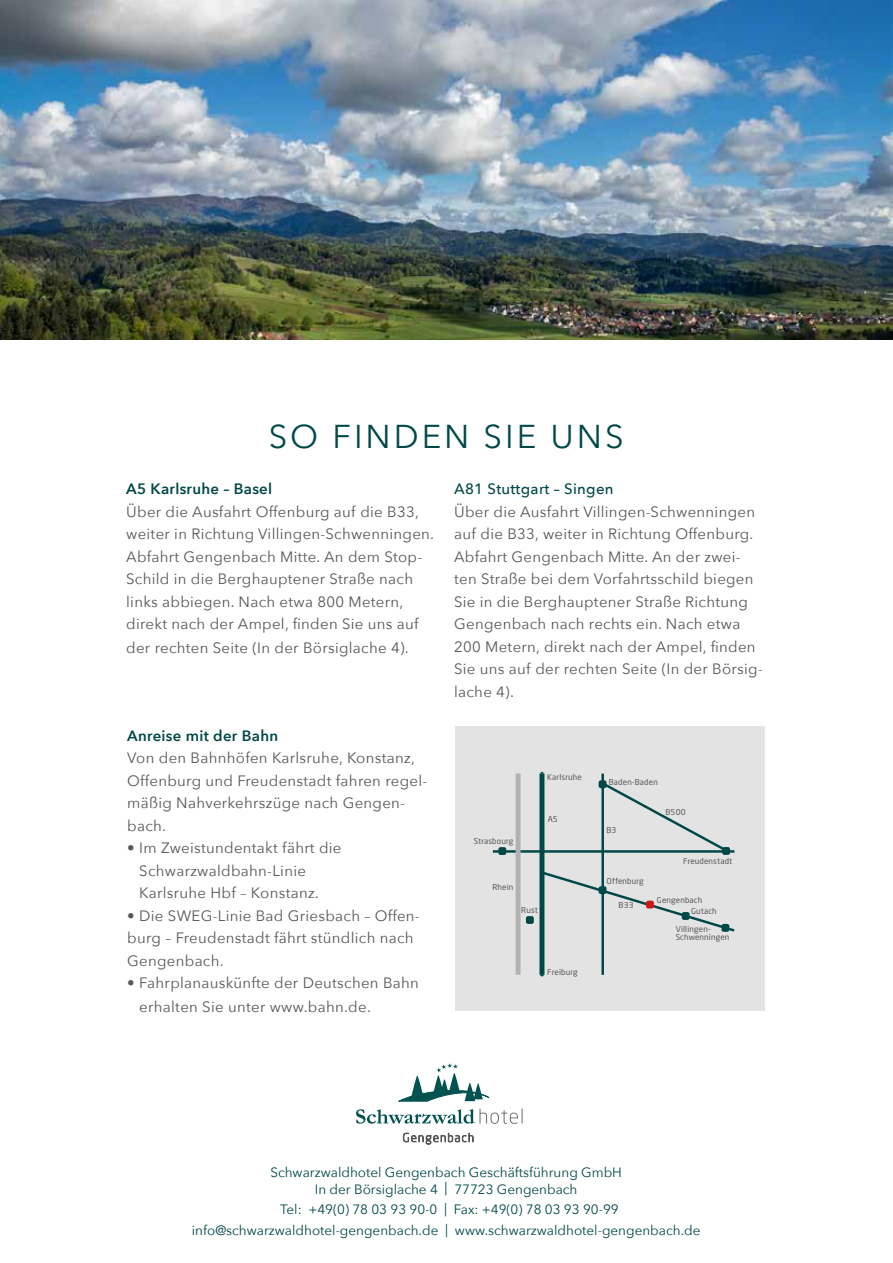
<style>
.page{position:relative;width:893px;height:1263px;background:#fff}
.page>*{position:absolute;margin:0;border:0;box-sizing:border-box;transform-origin:0 0}
.t1{font:33px "Avenir Next";letter-spacing:.09em;color:#004848}
.t2{font:15px/22.5px "Avenir Next";letter-spacing:.02em;color:#575756}
.t3{font:600 15px "Avenir Next";letter-spacing:.02em;color:#004848}
.t4{font:500 15px "Avenir Next";letter-spacing:.02em;color:#004848}
.t5{font:13.5px/16.5px "Avenir Next";color:#004848;text-align:center}
.t6{font:8.1px/11.1px "Neo Sans Std";letter-spacing:.02em;color:#575756}
</style>
<div class="page">
<div style="left:456px;top:726px;width:309px;height:285px;background:#e3e3e3"></div>
<img style="left:0;top:0;width:893px;height:340px">
<svg style="left:356px;top:1108px;width:167px;height:16px"></svg>
<svg style="left:399px;top:1063px;width:91px;height:39px"></svg>
<svg style="left:403px;top:1133px;width:70px;height:11px"></svg>
<div style="left:498px;top:847px;width:8px;height:8px;background:#004848;border-radius:2px"></div>
<div style="left:526px;top:916px;width:8px;height:8px;background:#004848;border-radius:2px"></div>
<hr style="left:601px;top:773px;width:3px;height:202px;background:#004848">
<hr style="left:493px;top:850px;width:241px;height:3px;background:#004848">
<div style="left:516px;top:773px;width:5px;height:202px;background:#b3b2b2"></div>
<svg style="left:544px;top:869px;width:191px;height:64px"></svg>
<div style="left:646px;top:901px;width:8px;height:7px;background:#cd1719;border-radius:2px"></div>
<div style="left:722px;top:847px;width:8px;height:8px;background:#004848;border-radius:2px"></div>
<div style="left:539px;top:773px;width:5px;height:202px;background:#004848"></div>
<svg style="left:600px;top:780px;width:129px;height:73px"></svg>
<h1 class="t1" style="left:269px;top:409px;width:356px">SO FINDEN SIE UNS</h1>
<p class="t3" style="left:126px;top:476px;width:148px">A5 Karlsruhe – Basel</p>
<p class="t2" style="left:126px;top:500px;width:309px">Über die Ausfahrt Offenburg auf die B33, weiter in Richtung Villingen-Schwenningen.<br>Abfahrt Gengenbach Mitte. An dem Stop-Schild in die Berghauptener Straße nach links abbiegen. Nach etwa 800 Metern, direkt nach der Ampel, finden Sie uns auf</p>
<p class="t2" style="left:126px;top:636px;width:284px">der rechten Seite (In der Börsiglache 4).</p>
<p class="t4" style="left:454px;top:476px;width:161px">A81 Stuttgart – Singen</p>
<p class="t2" style="left:454px;top:500px;width:310px">Über die Ausfahrt Villingen-Schwenningen auf die B33, weiter in Richtung Offenburg.<br>Abfahrt Gengenbach Mitte. An der zwei&shy;ten Straße bei dem Vorfahrtsschild biegen Sie in die Berghauptener Straße Richtung Gengenbach nach rechts ein. Nach etwa 200 Metern, direkt nach der Ampel, finden Sie uns auf der rechten Seite (In der Börsig&shy;lache 4).</p>
<p class="t3" style="left:127px;top:723px;width:152px">Anreise mit der Bahn</p>
<p class="t2" style="left:127px;top:746px;width:301px">Von den Bahnhöfen Karlsruhe, Konstanz,<br>Offenburg und Freudenstadt fahren regel&shy;mäßig Nahverkehrszüge nach Gengen&shy;bach.</p>
<p class="t2" style="left:139px;top:836px;width:204px;text-indent:-12px">• Im Zweistundentakt fährt die<br>Schwarzwaldbahn-Linie<br>Karlsruhe Hbf – Konstanz.</p>
<p class="t2" style="left:127px;top:904px;width:294px">• Die SWEG-Linie Bad Griesbach – Offen&shy;burg – Freudenstadt fährt stündlich nach<br>Gengenbach.</p>
<p class="t2" style="left:139px;top:970px;width:281px;line-height:24px;text-indent:-12px">• Fahrplanauskünfte der Deutschen Bahn erhalten Sie unter www.bahn.de.</p>
<p class="t6" style="left:474px;top:836px;width:41px">Strasbourg</p>
<p class="t6" style="left:547px;top:771px;width:36px">Karlsruhe</p>
<p class="t6" style="left:548px;top:814px;width:12px">A5</p>
<p class="t6" style="left:492px;top:881px;width:23px">Rhein</p>
<p class="t6" style="left:521px;top:905px;width:18px">Rust</p>
<p class="t6" style="left:547px;top:966px;width:32px">Freiburg</p>
<p class="t6" style="left:609px;top:777px;width:50px">Baden-Baden</p>
<p class="t6" style="left:606px;top:824px;width:11px">B3</p>
<p class="t6" style="left:665px;top:806px;width:22px">B500</p>
<p class="t6" style="left:606px;top:875px;width:39px">Offenburg</p>
<p class="t6" style="left:619px;top:899px;width:17px">B33</p>
<p class="t6" style="left:683px;top:855px;width:51px">Freudenstadt</p>
<p class="t6" style="left:691px;top:894px;width:27px;text-indent:-34px">Gengenbach<br>Gutach</p>
<p class="t6" style="left:676px;top:925px;width:55px;line-height:7.4px">Villingen-<br>Schwenningen</p>
<p class="t5" style="left:270px;top:1164px;width:353px">Schwarzwaldhotel Gengenbach Geschäftsführung GmbH<br>In der Börsiglache 4 | 77723 Gengenbach</p>
<p class="t5" style="left:192px;top:1199px;width:510px;line-height:20.7px">Tel: +49(0) 78 03 93 90-0 | Fax: +49(0) 78 03 93 90-99 info@schwarzwaldhotel-gengenbach.de | www.schwarzwaldhotel-gengenbach.de</p>
</div>
